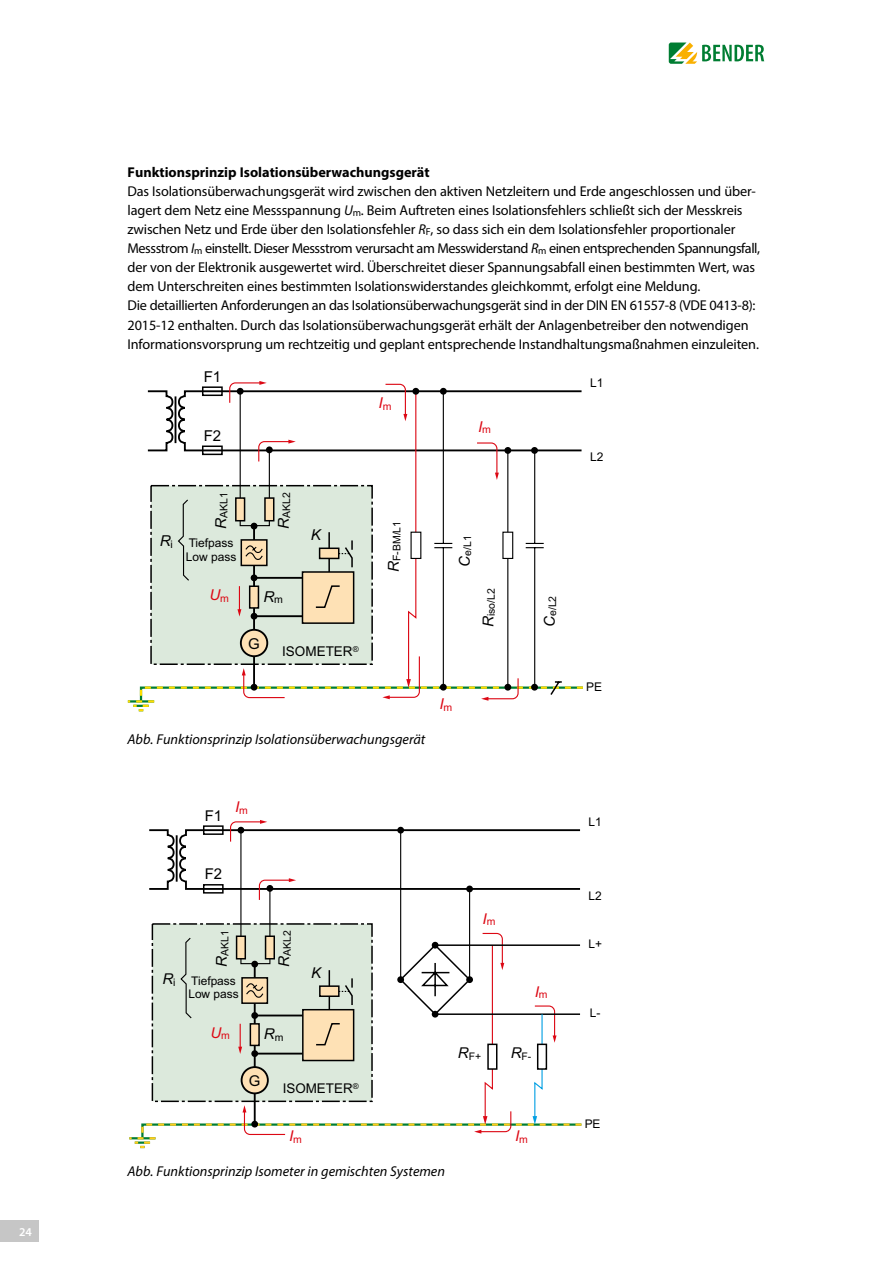
<style>
.page{position:relative;width:893px;height:1263px;background:#fff}
.page>*{position:absolute;margin:0;border:0;box-sizing:border-box;transform-origin:0 0}
.t1{font:italic 15px "Arial";color:#dc0814}
.t2{font:italic 15px "Arial";color:#000}
.t3{font:15px "Arial";color:#000}
.t4{font:italic 14.85px "Arial";color:#dc0814}
.t5{font:italic 14.85px "Arial";color:#000}
.t6{font:14.85px "Arial";color:#000}
.t7{font:14.25px/19px "Myriad Pro";letter-spacing:-.01em;color:#000}
.t8{font:italic 14.25px "Myriad Pro";color:#000}
.t9{font:700 14.25px "Myriad Pro";color:#000}
.t10{font:13.5px "Arial";color:#000}
.t11{font:13.35px "Arial";color:#000}
.t12{font:12px/13.5px "Arial";color:#000}
.t13{font:600 12px "Myriad Pro";color:#fff}
.t14{font:11.85px/13.4px "Arial";color:#000}
.t15{font:10.5px "Arial";color:#000}
.s1{font-style:italic}
.s2{font-style:italic;font-size:15px}
.s3{font-style:italic;font-size:14.85px}
</style>
<div class="page">
<div style="left:0;top:1220px;width:38px;height:22px;background:#c6c6c6"></div>
<svg style="left:669px;top:43px;width:95px;height:21px"></svg>
<svg style="left:128px;top:381px;width:455px;height:330px"></svg>
<div style="left:531px;top:447px;width:7px;height:7px;border:2px solid #000;border-radius:50%"></div>
<div style="left:410px;top:532px;width:11px;height:27px;background:#fff"></div>
<div style="left:502px;top:532px;width:11px;height:27px;background:#fff;border:1px solid #000"></div>
<svg style="left:129px;top:820px;width:453px;height:328px"></svg>
<div style="left:537px;top:1043px;width:10px;height:27px;background:#fff;border:1px solid #000"></div>
<p class="t13" style="left:19px;top:1224px;width:14px">24</p>
<p class="t9" style="left:128px;top:162px;width:304px">Funktionsprinzip Isolationsüberwachungsgerät</p>
<p class="t7" style="left:128px;top:181px;width:634px">Das Isolationsüberwachungsgerät wird zwischen den aktiven Netzleitern und Erde angeschlossen und über&shy;lagert dem Netz eine Messspannung <span class="s1">U</span><sub>m</sub>. Beim Auftreten eines Isolationsfehlers schließt sich der Messkreis zwischen Netz und Erde über den Isolationsfehler <span class="s1">R</span><sub>F</sub>, so dass sich ein dem Isolationsfehler proportionaler Messstrom <span class="s1">I</span><sub>m</sub> einstellt. Dieser Messstrom verursacht am Messwiderstand <span class="s1">R</span><sub>m</sub> einen entsprechenden Spannungsfall, der von der Elektronik ausgewertet wird. Überschreitet dieser Spannungsabfall einen bestimmten Wert, was dem Unterschreiten eines bestimmten Isolationswiderstandes gleichkommt, erfolgt eine Meldung.<br>Die detaillierten Anforderungen an das Isolationsüberwachungsgerät sind in der DIN EN 61557-8 (VDE 0413-8):<br>2015-12 enthalten. Durch das Isolationsüberwachungsgerät erhält der Anlagenbetreiber den notwendigen Informationsvorsprung um rechtzeitig und geplant entsprechende Instandhaltungsmaßnahmen einzuleiten.</p>
<p class="t3" style="left:204px;top:366px;width:19px">F1</p>
<p class="t3" style="left:204px;top:425px;width:19px">F2</p>
<p class="t1" style="left:379px;top:393px;width:14px">I<sub>m</sub></p>
<p class="t1" style="left:478px;top:416px;width:14px">I<sub>m</sub></p>
<p class="t2" style="left:160px;top:531px;width:15px">R<sub>i</sub></p>
<p class="t15" style="left:217px;top:529px;width:38px;rotate:-90deg"><span class="s2">R</span>AKL1</p>
<p class="t15" style="left:279px;top:529px;width:38px;rotate:-90deg"><span class="s2">R</span>AKL2</p>
<p class="t12" style="left:186px;top:536px;width:52px">Tiefpass<br>Low pass</p>
<p class="t1" style="left:209px;top:585px;width:21px">U<sub>m</sub></p>
<p class="t2" style="left:263px;top:587px;width:21px">R<sub>m</sub></p>
<p class="t2" style="left:311px;top:525px;width:12px">K</p>
<p class="t3" style="left:248px;top:633px;width:13px">G</p>
<p class="t10" style="left:282px;top:642px;width:78px">ISOMETER<sup>®</sup></p>
<p class="t15" style="left:389px;top:572px;width:53px;rotate:-90deg"><span class="s2">R</span>F-BM/L1</p>
<p class="t15" style="left:460px;top:566px;width:33px;rotate:-90deg"><span class="s2">C</span>e/L1</p>
<p class="t15" style="left:484px;top:627px;width:40px;rotate:-90deg"><span class="s2">R</span>iso/L2</p>
<p class="t8" style="left:128px;top:730px;width:299px">Abb. Funktionsprinzip Isolationsüberwachungsgerät</p>
<p class="t1" style="left:439px;top:694px;width:14px">I<sub>m</sub></p>
<p class="t15" style="left:545px;top:627px;width:33px;rotate:-90deg"><span class="s2">C</span>e/L2</p>
<p class="t6" style="left:205px;top:805px;width:19px">F1</p>
<p class="t4" style="left:235px;top:797px;width:14px">I<sub>m</sub></p>
<p class="t6" style="left:205px;top:864px;width:19px">F2</p>
<p class="t5" style="left:163px;top:969px;width:15px">R<sub>i</sub></p>
<p class="t15" style="left:218px;top:966px;width:38px;rotate:-90deg"><span class="s3">R</span>AKL1</p>
<p class="t15" style="left:280px;top:966px;width:38px;rotate:-90deg"><span class="s3">R</span>AKL2</p>
<p class="t14" style="left:188px;top:974px;width:52px">Tiefpass<br>Low pass</p>
<p class="t4" style="left:210px;top:1023px;width:21px">U<sub>m</sub></p>
<p class="t5" style="left:264px;top:1024px;width:21px">R<sub>m</sub></p>
<p class="t5" style="left:311px;top:963px;width:11px">K</p>
<p class="t6" style="left:249px;top:1070px;width:13px">G</p>
<p class="t11" style="left:283px;top:1079px;width:77px">ISOMETER<sup>®</sup></p>
<p class="t4" style="left:289px;top:1126px;width:14px">I<sub>m</sub></p>
<p class="t4" style="left:483px;top:909px;width:14px">I<sub>m</sub></p>
<p class="t4" style="left:535px;top:982px;width:14px">I<sub>m</sub></p>
<p class="t15" style="left:458px;top:1049px;width:25px"><span class="s3">R</span>F+</p>
<p class="t15" style="left:511px;top:1049px;width:22px"><span class="s3">R</span>F-</p>
<p class="t4" style="left:515px;top:1126px;width:14px">I<sub>m</sub></p>
<p class="t8" style="left:128px;top:1162px;width:319px">Abb. Funktionsprinzip Isometer in gemischten Systemen</p>
<p class="t12" style="left:590px;top:376px;width:15px">L1</p>
<p class="t12" style="left:590px;top:450px;width:15px">L2</p>
<p class="t12" style="left:586px;top:680px;width:18px">PE</p>
<p class="t14" style="left:589px;top:815px;width:15px">L1</p>
<p class="t14" style="left:589px;top:889px;width:15px">L2</p>
<p class="t14" style="left:588px;top:936px;width:15px">L+</p>
<p class="t14" style="left:590px;top:1006px;width:12px">L-</p>
<p class="t14" style="left:585px;top:1117px;width:17px">PE</p>
</div>
